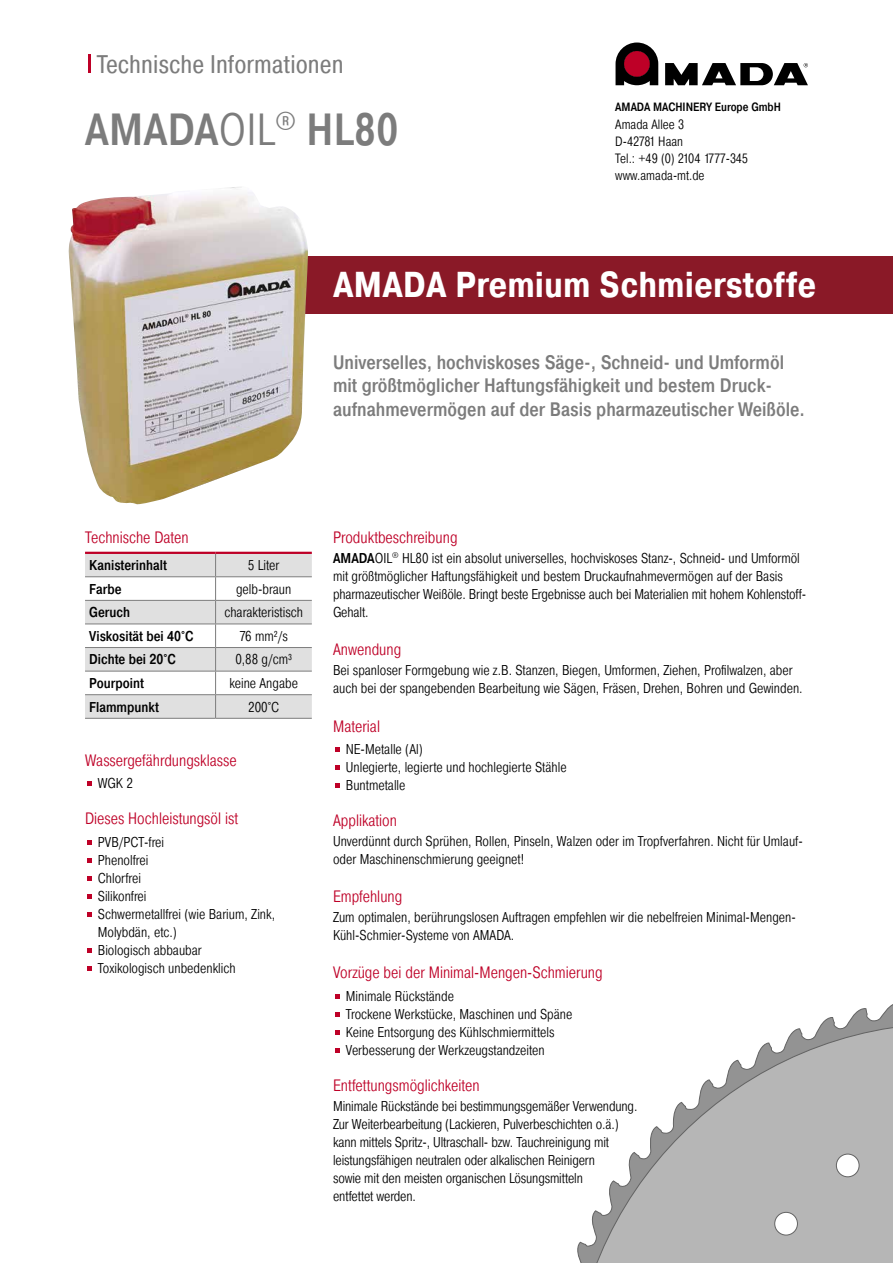
<style>
.page{position:relative;width:893px;height:1263px;background:#fff}
.page>*{position:absolute;margin:0;border:0;box-sizing:border-box;transform-origin:0 0}
.t1{font:500 45px "Pragmatica Cond";letter-spacing:.01em;color:#7c7c7c}
.t2{font:700 36px "Pragmatica Cond";color:#fff}
.t3{font:25.5px "Pragmatica Cond";color:#7c7c7c}
.t4{font:500 19.5px/23.4px "Pragmatica Cond";color:#7c7c7c}
.t5{font:300 16.5px "Pragmatica Cond";color:#be0027}
.t6{font:300 14.25px/18px "Pragmatica Cond";color:#000}
.t7{font:500 14.25px "Pragmatica Cond";color:#000}
.t8{font:300 13.5px/17.2px "Pragmatica Cond";color:#000}
.t9{font:500 12px "Pragmatica Cond";color:#000}
.s1{font-weight:300}
.s2{font-weight:500}
</style>
<div class="page">
<div style="left:285px;top:256px;width:608px;height:58px;background:#8a1927"></div>
<svg style="left:822px;top:1004px;width:71px;height:19px"></svg>
<svg style="left:577px;top:1023px;width:316px;height:240px;fill:#b6b6b6"></svg>
<div style="left:775px;top:1212px;width:22px;height:23px;background:#fff;border-radius:50%"></div>
<div style="left:774px;top:1212px;width:24px;height:23px;border:1px solid #636363;border-radius:50%"></div>
<div style="left:836px;top:1154px;width:23px;height:23px;background:#fff;border-radius:50%"></div>
<div style="left:836px;top:1154px;width:23px;height:23px;border:1px solid #636363;border-radius:50%"></div>
<hr style="left:88px;top:54px;width:3px;height:19px;background:#be0027">
<svg style="left:87px;top:781px;width:4px;height:5px"></svg>
<svg style="left:87px;top:840px;width:4px;height:4px"></svg>
<svg style="left:87px;top:858px;width:4px;height:4px"></svg>
<svg style="left:87px;top:876px;width:4px;height:4px"></svg>
<svg style="left:87px;top:894px;width:4px;height:4px"></svg>
<svg style="left:87px;top:912px;width:4px;height:4px"></svg>
<svg style="left:87px;top:948px;width:4px;height:4px"></svg>
<svg style="left:87px;top:966px;width:4px;height:4px"></svg>
<hr style="left:85px;top:552px;width:131px;height:2px;background:#be0027">
<hr style="left:216px;top:552px;width:96px;height:2px;background:#be0027">
<svg style="left:85px;top:553px;width:227px;height:165px"></svg>
<hr style="left:85px;top:718px;width:131px;height:1px;background:#7c7c7c">
<hr style="left:216px;top:718px;width:96px;height:1px;background:#7c7c7c">
<hr style="left:85px;top:576px;width:131px;height:1px;background:#7c7c7c">
<hr style="left:216px;top:576px;width:96px;height:1px;background:#7c7c7c">
<hr style="left:85px;top:600px;width:131px;height:1px;background:#7c7c7c">
<hr style="left:216px;top:600px;width:96px;height:1px;background:#7c7c7c">
<svg style="left:335px;top:747px;width:5px;height:5px"></svg>
<svg style="left:335px;top:765px;width:5px;height:5px"></svg>
<svg style="left:335px;top:783px;width:5px;height:5px"></svg>
<svg style="left:335px;top:994px;width:5px;height:4px"></svg>
<svg style="left:335px;top:1012px;width:5px;height:4px"></svg>
<svg style="left:335px;top:1030px;width:5px;height:4px"></svg>
<svg style="left:335px;top:1048px;width:5px;height:4px"></svg>
<img style="left:68px;top:187px;width:240px;height:318px">
<svg style="left:615px;top:43px;width:43px;height:42px;background:#56202b"></svg>
<svg style="left:665px;top:63px;width:143px;height:22px"></svg>
<h3 class="t3" style="left:97px;top:48px;width:248px">Technische Informationen</h3>
<h1 class="t1" style="left:85px;top:103px;width:315px">AMADA<span class="s1">OIL</span><sup>®</sup> HL80</h1>
<p class="t9" style="left:615px;top:100px;width:167px">AMADA MACHINERY Europe GmbH</p>
<p class="t8" style="left:615px;top:116px;width:134px">Amada Allee 3<br>D-42781 Haan<br>Tel.: +49 (0) 2104 1777-345 www.amada-mt.de</p>
<h2 class="t2" style="left:333px;top:263px;width:485px">AMADA Premium Schmierstoffe</h2>
<h3 class="t4" style="left:333px;top:351px;width:473px">Universelles, hochviskoses Säge-, Schneid- und Umformöl mit größtmöglicher Haftungsfähigkeit und bestem Druck&shy;aufnahmevermögen auf der Basis pharmazeutischer Weißöle.</h3>
<p class="t5" style="left:85px;top:528px;width:105px">Technische Daten</p>
<p class="t7" style="left:89px;top:557px;width:79px">Kanisterinhalt</p>
<p class="t6" style="left:248px;top:556px;width:33px">5 Liter</p>
<p class="t7" style="left:89px;top:580px;width:34px">Farbe</p>
<p class="t6" style="left:236px;top:580px;width:57px">gelb-braun</p>
<p class="t7" style="left:89px;top:604px;width:42px">Geruch</p>
<p class="t6" style="left:224px;top:603px;width:80px">charakteristisch</p>
<p class="t7" style="left:89px;top:627px;width:106px">Viskosität bei 40°C</p>
<p class="t6" style="left:240px;top:627px;width:50px">76 mm²/s</p>
<p class="t7" style="left:89px;top:651px;width:88px">Dichte bei 20°C</p>
<p class="t6" style="left:235px;top:651px;width:58px">0,88 g/cm³</p>
<p class="t7" style="left:89px;top:675px;width:56px">Pourpoint</p>
<p class="t6" style="left:229px;top:674px;width:70px">keine Angabe</p>
<p class="t7" style="left:89px;top:698px;width:71px">Flammpunkt</p>
<p class="t6" style="left:248px;top:698px;width:32px">200°C</p>
<p class="t5" style="left:85px;top:751px;width:153px">Wassergefährdungsklasse</p>
<p class="t6" style="left:98px;top:775px;width:37px">WGK 2</p>
<p class="t5" style="left:85px;top:809px;width:154px">Dieses Hochleistungsöl ist</p>
<p class="t6" style="left:98px;top:833px;width:179px">PVB/PCT-frei<br>Phenolfrei<br>Chlorfrei<br>Silikonfrei<br>Schwermetallfrei (wie Barium, Zink,<br>Molybdän, etc.)<br>Biologisch abbaubar<br>Toxikologisch unbedenklich</p>
<p class="t5" style="left:333px;top:528px;width:126px">Produktbeschreibung</p>
<p class="t6" style="left:333px;top:549px;width:475px"><span class="s2">AMADA</span>OIL<sup>®</sup> HL80 ist ein absolut universelles, hochviskoses Stanz-, Schneid- und Umformöl mit größtmöglicher Haftungsfähigkeit und bestem Druckaufnahmevermögen auf der Basis pharmazeutischer Weißöle. Bringt beste Ergebnisse auch bei Materialien mit hohem Kohlenstoff-Gehalt.</p>
<p class="t5" style="left:333px;top:640px;width:70px">Anwendung</p>
<p class="t6" style="left:333px;top:662px;width:471px">Bei spanloser Formgebung wie z.B. Stanzen, Biegen, Umformen, Ziehen, Profilwalzen, aber auch bei der spangebenden Bearbeitung wie Sägen, Fräsen, Drehen, Bohren und Gewinden.</p>
<p class="t5" style="left:333px;top:716px;width:48px">Material</p>
<p class="t6" style="left:346px;top:740px;width:222px">NE-Metalle (Al)<br>Unlegierte, legierte und hochlegierte Stähle<br>Buntmetalle</p>
<p class="t5" style="left:333px;top:810px;width:65px">Applikation</p>
<p class="t6" style="left:333px;top:832px;width:471px">Unverdünnt durch Sprühen, Rollen, Pinseln, Walzen oder im Tropfverfahren. Nicht für Umlauf&shy;oder Maschinenschmierung geeignet!</p>
<p class="t5" style="left:333px;top:887px;width:71px">Empfehlung</p>
<p class="t6" style="left:333px;top:908px;width:464px">Zum optimalen, berührungslosen Auftragen empfehlen wir die nebelfreien Minimal-Mengen-<br>Kühl-Schmier-Systeme von AMADA.</p>
<p class="t5" style="left:333px;top:963px;width:271px">Vorzüge bei der Minimal-Mengen-Schmierung</p>
<p class="t6" style="left:346px;top:987px;width:228px">Minimale Rückstände<br>Trockene Werkstücke, Maschinen und Späne Keine Entsorgung des Kühlschmiermittels Verbesserung der Werkzeugstandzeiten</p>
<p class="t5" style="left:333px;top:1075px;width:148px">Entfettungsmöglichkeiten</p>
<p class="t6" style="left:333px;top:1097px;width:306px">Minimale Rückstände bei bestimmungsgemäßer Verwendung.<br>Zur Weiterbearbeitung (Lackieren, Pulverbeschichten o.ä.) kann mittels Spritz-, Ultraschall- bzw. Tauchreinigung mit leistungsfähigen neutralen oder alkalischen Reinigern<br>sowie mit den meisten organischen Lösungsmitteln<br>entfettet werden.</p>
</div>
